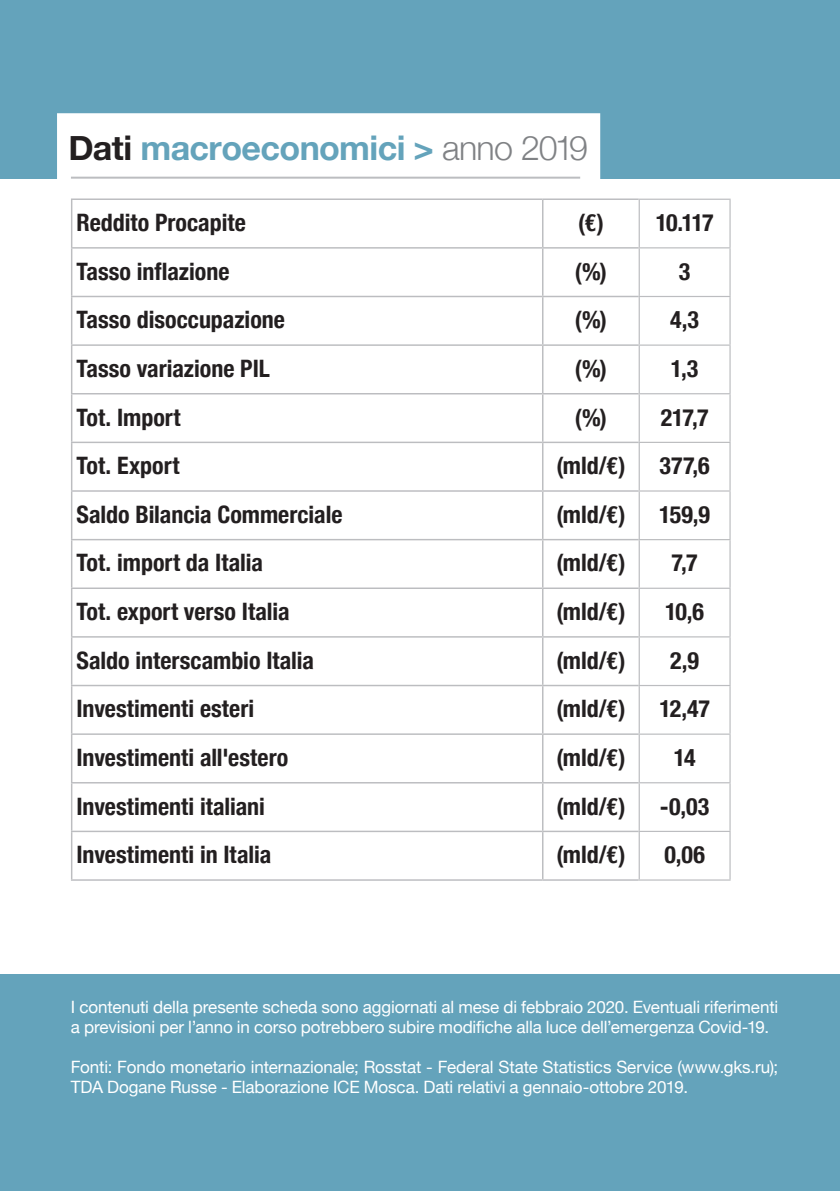
<style>
.page{position:relative;width:840px;height:1191px;background:#fff}
.page>*{position:absolute;margin:0;border:0;box-sizing:border-box;transform-origin:0 0}
.t1{font:700 34px "Helvetica Neue";letter-spacing:-.015em;color:#64a3bb}
.t2{font:700 condensed 24px "Helvetica Neue";color:#231f20}
.t3{font:17px/20px "Helvetica Neue";letter-spacing:-.005em;color:#fff}
.s1{color:#231f20}
.s2{font-weight:300;color:#808285}
</style>
<div class="page">
<div style="left:0;top:0;width:839px;height:179px;background:#64a3bb"></div>
<div style="left:57px;top:113px;width:543px;height:70px;background:#fff"></div>
<div style="left:0;top:974px;width:839px;height:217px;background:#64a3bb"></div>
<hr style="left:71px;top:177px;width:509px;height:2px;background:#bcbdc0">
<hr style="left:71px;top:198px;width:471px;height:2px;background:#bcbdc0">
<hr style="left:71px;top:200px;width:1px;height:47px;background:#bcbdc0">
<hr style="left:542px;top:198px;width:96px;height:2px;background:#bcbdc0">
<hr style="left:541px;top:200px;width:2px;height:47px;background:#bcbdc0">
<hr style="left:71px;top:247px;width:471px;height:2px;background:#bcbdc0">
<hr style="left:71px;top:249px;width:1px;height:47px;background:#bcbdc0">
<hr style="left:542px;top:247px;width:96px;height:2px;background:#bcbdc0">
<hr style="left:541px;top:249px;width:2px;height:47px;background:#bcbdc0">
<hr style="left:71px;top:296px;width:471px;height:1px;background:#bcbdc0">
<hr style="left:71px;top:297px;width:1px;height:47px;background:#bcbdc0">
<hr style="left:542px;top:296px;width:96px;height:1px;background:#bcbdc0">
<hr style="left:541px;top:297px;width:2px;height:47px;background:#bcbdc0">
<hr style="left:71px;top:344px;width:471px;height:2px;background:#bcbdc0">
<hr style="left:71px;top:346px;width:1px;height:47px;background:#bcbdc0">
<hr style="left:542px;top:344px;width:96px;height:2px;background:#bcbdc0">
<hr style="left:541px;top:346px;width:2px;height:47px;background:#bcbdc0">
<hr style="left:71px;top:393px;width:471px;height:1px;background:#bcbdc0">
<hr style="left:71px;top:394px;width:1px;height:47px;background:#bcbdc0">
<hr style="left:542px;top:393px;width:96px;height:1px;background:#bcbdc0">
<hr style="left:541px;top:394px;width:2px;height:47px;background:#bcbdc0">
<hr style="left:71px;top:441px;width:471px;height:2px;background:#bcbdc0">
<hr style="left:71px;top:443px;width:1px;height:47px;background:#bcbdc0">
<hr style="left:542px;top:441px;width:96px;height:2px;background:#bcbdc0">
<hr style="left:541px;top:443px;width:2px;height:47px;background:#bcbdc0">
<hr style="left:71px;top:490px;width:471px;height:2px;background:#bcbdc0">
<hr style="left:71px;top:492px;width:1px;height:47px;background:#bcbdc0">
<hr style="left:542px;top:490px;width:96px;height:2px;background:#bcbdc0">
<hr style="left:541px;top:492px;width:2px;height:47px;background:#bcbdc0">
<hr style="left:71px;top:539px;width:471px;height:1px;background:#bcbdc0">
<hr style="left:71px;top:540px;width:1px;height:47px;background:#bcbdc0">
<hr style="left:542px;top:539px;width:96px;height:1px;background:#bcbdc0">
<hr style="left:541px;top:540px;width:2px;height:47px;background:#bcbdc0">
<hr style="left:71px;top:587px;width:471px;height:2px;background:#bcbdc0">
<hr style="left:71px;top:589px;width:1px;height:47px;background:#bcbdc0">
<hr style="left:542px;top:587px;width:96px;height:2px;background:#bcbdc0">
<hr style="left:541px;top:589px;width:2px;height:47px;background:#bcbdc0">
<hr style="left:71px;top:636px;width:471px;height:1px;background:#bcbdc0">
<hr style="left:71px;top:637px;width:1px;height:48px;background:#bcbdc0">
<hr style="left:542px;top:636px;width:96px;height:1px;background:#bcbdc0">
<hr style="left:541px;top:637px;width:2px;height:48px;background:#bcbdc0">
<hr style="left:71px;top:685px;width:471px;height:1px;background:#bcbdc0">
<hr style="left:71px;top:686px;width:1px;height:47px;background:#bcbdc0">
<hr style="left:542px;top:685px;width:96px;height:1px;background:#bcbdc0">
<hr style="left:541px;top:686px;width:2px;height:47px;background:#bcbdc0">
<hr style="left:71px;top:733px;width:471px;height:2px;background:#bcbdc0">
<hr style="left:71px;top:735px;width:1px;height:47px;background:#bcbdc0">
<hr style="left:542px;top:733px;width:96px;height:2px;background:#bcbdc0">
<hr style="left:541px;top:735px;width:2px;height:47px;background:#bcbdc0">
<hr style="left:71px;top:782px;width:471px;height:1px;background:#bcbdc0">
<hr style="left:71px;top:783px;width:1px;height:47px;background:#bcbdc0">
<hr style="left:542px;top:782px;width:96px;height:1px;background:#bcbdc0">
<hr style="left:541px;top:783px;width:2px;height:47px;background:#bcbdc0">
<hr style="left:71px;top:830px;width:471px;height:2px;background:#bcbdc0">
<hr style="left:71px;top:832px;width:1px;height:47px;background:#bcbdc0">
<hr style="left:542px;top:830px;width:96px;height:2px;background:#bcbdc0">
<hr style="left:541px;top:832px;width:2px;height:47px;background:#bcbdc0">
<hr style="left:71px;top:879px;width:471px;height:1px;background:#bcbdc0">
<hr style="left:542px;top:879px;width:96px;height:1px;background:#bcbdc0">
<hr style="left:638px;top:199px;width:92px;height:1px;background:#bcbdc0">
<hr style="left:638px;top:200px;width:1px;height:47px;background:#bcbdc0">
<hr style="left:729px;top:200px;width:1px;height:47px;background:#bcbdc0">
<hr style="left:638px;top:247px;width:92px;height:1px;background:#bcbdc0">
<hr style="left:638px;top:248px;width:1px;height:48px;background:#bcbdc0">
<hr style="left:729px;top:248px;width:1px;height:48px;background:#bcbdc0">
<hr style="left:638px;top:296px;width:92px;height:1px;background:#bcbdc0">
<hr style="left:638px;top:297px;width:1px;height:47px;background:#bcbdc0">
<hr style="left:729px;top:297px;width:1px;height:47px;background:#bcbdc0">
<hr style="left:638px;top:344px;width:92px;height:2px;background:#bcbdc0">
<hr style="left:638px;top:346px;width:1px;height:47px;background:#bcbdc0">
<hr style="left:729px;top:346px;width:1px;height:47px;background:#bcbdc0">
<hr style="left:638px;top:393px;width:92px;height:1px;background:#bcbdc0">
<hr style="left:638px;top:394px;width:1px;height:48px;background:#bcbdc0">
<hr style="left:729px;top:394px;width:1px;height:48px;background:#bcbdc0">
<hr style="left:638px;top:442px;width:92px;height:1px;background:#bcbdc0">
<hr style="left:638px;top:443px;width:1px;height:47px;background:#bcbdc0">
<hr style="left:729px;top:443px;width:1px;height:47px;background:#bcbdc0">
<hr style="left:638px;top:490px;width:92px;height:1px;background:#bcbdc0">
<hr style="left:638px;top:491px;width:1px;height:48px;background:#bcbdc0">
<hr style="left:729px;top:491px;width:1px;height:48px;background:#bcbdc0">
<hr style="left:638px;top:539px;width:92px;height:1px;background:#bcbdc0">
<hr style="left:638px;top:540px;width:1px;height:47px;background:#bcbdc0">
<hr style="left:729px;top:540px;width:1px;height:47px;background:#bcbdc0">
<hr style="left:638px;top:587px;width:92px;height:2px;background:#bcbdc0">
<hr style="left:638px;top:589px;width:1px;height:47px;background:#bcbdc0">
<hr style="left:729px;top:589px;width:1px;height:47px;background:#bcbdc0">
<hr style="left:638px;top:636px;width:92px;height:1px;background:#bcbdc0">
<hr style="left:638px;top:637px;width:1px;height:48px;background:#bcbdc0">
<hr style="left:729px;top:637px;width:1px;height:48px;background:#bcbdc0">
<hr style="left:638px;top:685px;width:92px;height:1px;background:#bcbdc0">
<hr style="left:638px;top:686px;width:1px;height:47px;background:#bcbdc0">
<hr style="left:729px;top:686px;width:1px;height:47px;background:#bcbdc0">
<hr style="left:638px;top:733px;width:92px;height:1px;background:#bcbdc0">
<hr style="left:638px;top:734px;width:1px;height:48px;background:#bcbdc0">
<hr style="left:729px;top:734px;width:1px;height:48px;background:#bcbdc0">
<hr style="left:638px;top:782px;width:92px;height:1px;background:#bcbdc0">
<hr style="left:638px;top:783px;width:1px;height:47px;background:#bcbdc0">
<hr style="left:729px;top:783px;width:1px;height:47px;background:#bcbdc0">
<hr style="left:638px;top:830px;width:92px;height:2px;background:#bcbdc0">
<hr style="left:638px;top:832px;width:1px;height:47px;background:#bcbdc0">
<hr style="left:729px;top:832px;width:1px;height:47px;background:#bcbdc0">
<hr style="left:638px;top:879px;width:92px;height:1px;background:#bcbdc0">
<p class="t1" style="left:68px;top:121px;width:521px"><span class="s1">Dati</span> macroeconomici &gt; <span class="s2">anno 2019</span></p>
<p class="t2" style="left:76px;top:203px;width:171px">Reddito Procapite</p>
<p class="t2" style="left:578px;top:203px;width:27px">(€)</p>
<p class="t2" style="left:655px;top:203px;width:59px">10.117</p>
<p class="t2" style="left:76px;top:251px;width:154px">Tasso inflazione</p>
<p class="t2" style="left:574px;top:251px;width:34px">(%)</p>
<p class="t2" style="left:678px;top:251px;width:13px">3</p>
<p class="t2" style="left:76px;top:300px;width:210px">Tasso disoccupazione</p>
<p class="t2" style="left:574px;top:300px;width:34px">(%)</p>
<p class="t2" style="left:669px;top:300px;width:30px">4,3</p>
<p class="t2" style="left:76px;top:348px;width:195px">Tasso variazione PIL</p>
<p class="t2" style="left:574px;top:348px;width:34px">(%)</p>
<p class="t2" style="left:670px;top:348px;width:29px">1,3</p>
<p class="t2" style="left:76px;top:397px;width:105px">Tot. Import</p>
<p class="t2" style="left:574px;top:397px;width:34px">(%)</p>
<p class="t2" style="left:660px;top:397px;width:49px">217,7</p>
<p class="t2" style="left:76px;top:446px;width:104px">Tot. Export</p>
<p class="t2" style="left:556px;top:446px;width:71px">(mld/€)</p>
<p class="t2" style="left:659px;top:446px;width:52px">377,6</p>
<p class="t2" style="left:76px;top:494px;width:267px">Saldo Bilancia Commerciale</p>
<p class="t2" style="left:556px;top:494px;width:71px">(mld/€)</p>
<p class="t2" style="left:659px;top:494px;width:52px">159,9</p>
<p class="t2" style="left:76px;top:543px;width:188px">Tot. import da Italia</p>
<p class="t2" style="left:556px;top:543px;width:71px">(mld/€)</p>
<p class="t2" style="left:671px;top:543px;width:28px">7,7</p>
<p class="t2" style="left:76px;top:591px;width:214px">Tot. export verso Italia</p>
<p class="t2" style="left:556px;top:591px;width:71px">(mld/€)</p>
<p class="t2" style="left:664px;top:591px;width:40px">10,6</p>
<p class="t2" style="left:76px;top:640px;width:239px">Saldo interscambio Italia</p>
<p class="t2" style="left:556px;top:640px;width:71px">(mld/€)</p>
<p class="t2" style="left:669px;top:640px;width:30px">2,9</p>
<p class="t2" style="left:76px;top:689px;width:179px">Investimenti esteri</p>
<p class="t2" style="left:556px;top:689px;width:71px">(mld/€)</p>
<p class="t2" style="left:659px;top:689px;width:52px">12,47</p>
<p class="t2" style="left:76px;top:737px;width:213px">Investimenti all'estero</p>
<p class="t2" style="left:556px;top:737px;width:71px">(mld/€)</p>
<p class="t2" style="left:673px;top:737px;width:23px">14</p>
<p class="t2" style="left:76px;top:786px;width:190px">Investimenti italiani</p>
<p class="t2" style="left:556px;top:786px;width:71px">(mld/€)</p>
<p class="t2" style="left:659px;top:786px;width:51px">-0,03</p>
<p class="t2" style="left:76px;top:834px;width:196px">Investimenti in Italia</p>
<p class="t2" style="left:556px;top:834px;width:71px">(mld/€)</p>
<p class="t2" style="left:664px;top:834px;width:42px">0,06</p>
<p class="t3" style="left:71px;top:997px;width:708px">I contenuti della presente scheda sono aggiornati al mese di febbraio 2020. Eventuali riferimenti a previsioni per l’anno in corso potrebbero subire modifiche alla luce dell’emergenza Covid-19.</p>
<p class="t3" style="left:71px;top:1057px;width:708px">Fonti: Fondo monetario internazionale; Rosstat - Federal State Statistics Service (www.gks.ru);<br>TDA Dogane Russe - Elaborazione ICE Mosca. Dati relativi a gennaio-ottobre 2019.</p>
</div>
